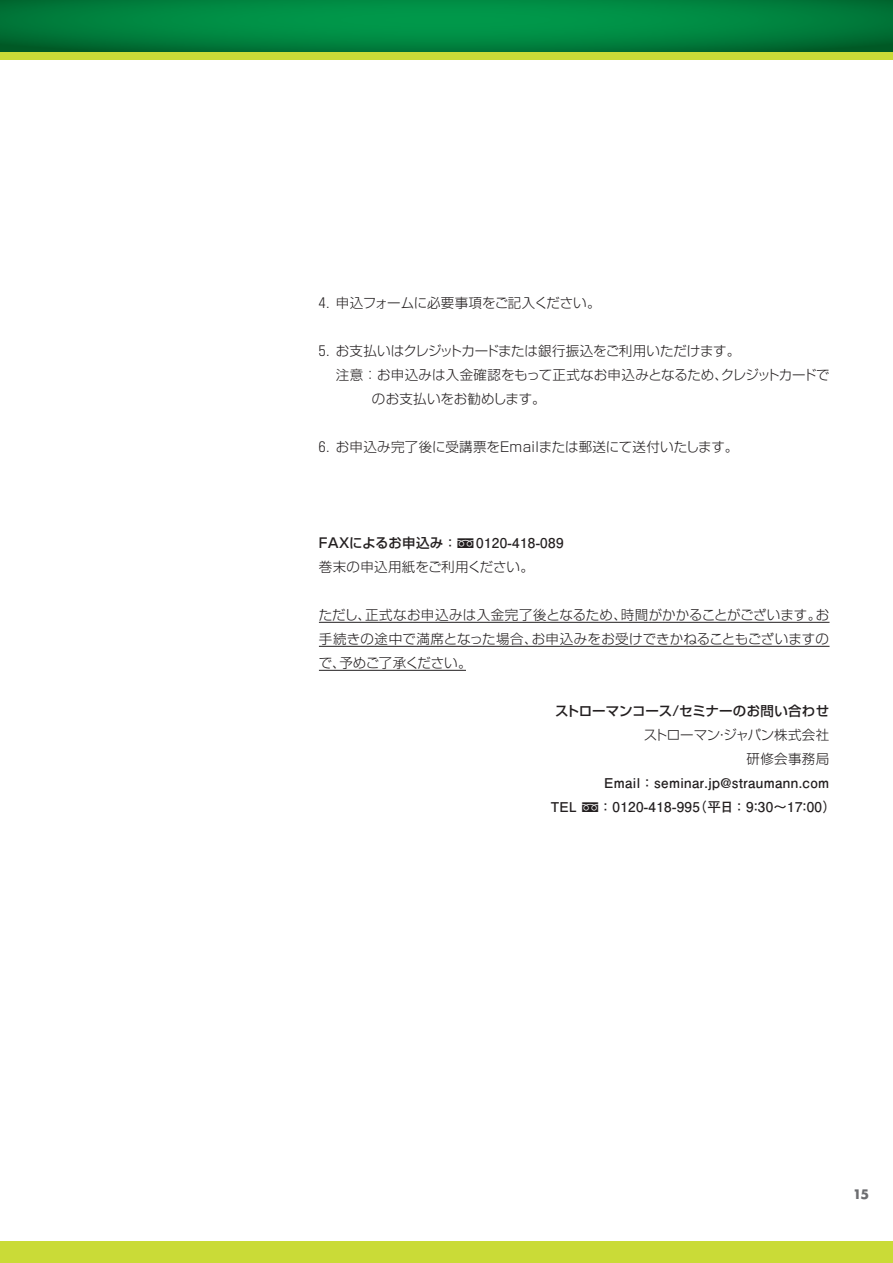
<style>
.page{position:relative;width:893px;height:1263px;background:#fff}
.page>*{position:absolute;margin:0;border:0;box-sizing:border-box;transform-origin:0 0}
.t1{font:300 13.5px/24px "Shin Go Pro";color:#231f20;text-align:justify}
.t2{font:700 13.5px "Futo Go B101 Pro";letter-spacing:.025em;color:#231f20}
.t3{font:500 13.5px "Shin Go Pro";letter-spacing:.01em;color:#231f20}
.t4{font:700 12.75px "Futura LT";color:#6c6d70}
.s1{font-family:"Futo Go B101 Pro";font-weight:700}
</style>
<div class="page">
<div style="left:0;top:0;width:893px;height:60px;background:#cadb37"></div>
<div style="left:0;top:1242px;width:893px;height:21px;background:#cadb37"></div>
<svg style="left:0;top:0;width:893px;height:51px;background:#00823e"></svg>
<hr style="left:319px;top:622px;width:510px;height:1px;background:#231f20">
<hr style="left:319px;top:646px;width:510px;height:1px;background:#231f20">
<hr style="left:319px;top:670px;width:147px;height:1px;background:#231f20">
<p class="t1" style="left:319px;top:290px;width:283px">4. 申込フォームに必要事項をご記入ください。</p>
<p class="t1" style="left:319px;top:338px;width:423px">5. お支払いはクレジットカードまたは銀行振込をご利用いただけます。</p>
<p class="t1" style="left:336px;top:362px;width:495px">注意 ： お申込みは入金確認をもって正式なお申込みとなるため、クレジットカードで</p>
<p class="t1" style="left:372px;top:386px;width:175px">のお支払いをお勧めします。</p>
<p class="t1" style="left:319px;top:434px;width:421px">6. お申込み完了後に受講票をEmailまたは郵送にて送付いたします。</p>
<p class="t3" style="left:319px;top:532px;width:140px">FAXによるお申込み <span class="s1">：</span></p>
<p class="t2" style="left:476px;top:532px;width:89px">0120-418-089</p>
<p class="t1" style="left:319px;top:554px;width:217px">巻末の申込用紙をご利用ください。</p>
<p class="t1" style="left:319px;top:602px;width:512px">ただし、正式なお申込みは入金完了後となるため、時間がかかることがございます。お手続きの途中で満席となった場合、お申込みをお受けできかねることもございますので、予めご了承ください。</p>
<p class="t3" style="left:555px;top:700px;width:276px">ストローマンコース/セミナーのお問い合わせ</p>
<p class="t1" style="left:644px;top:722px;width:187px;text-align:right">ストローマン・ジャパン株式会社研修会事務局</p>
<p class="t2" style="left:604px;top:772px;width:227px">Email ： seminar.jp@straumann.com</p>
<p class="t2" style="left:551px;top:796px;width:27px">TEL</p>
<p class="t2" style="left:599px;top:796px;width:239px">： 0120-418-995（平日 ： 9：30～17：00）</p>
<p class="t4" style="left:853px;top:1186px;width:18px">15</p>
</div>
